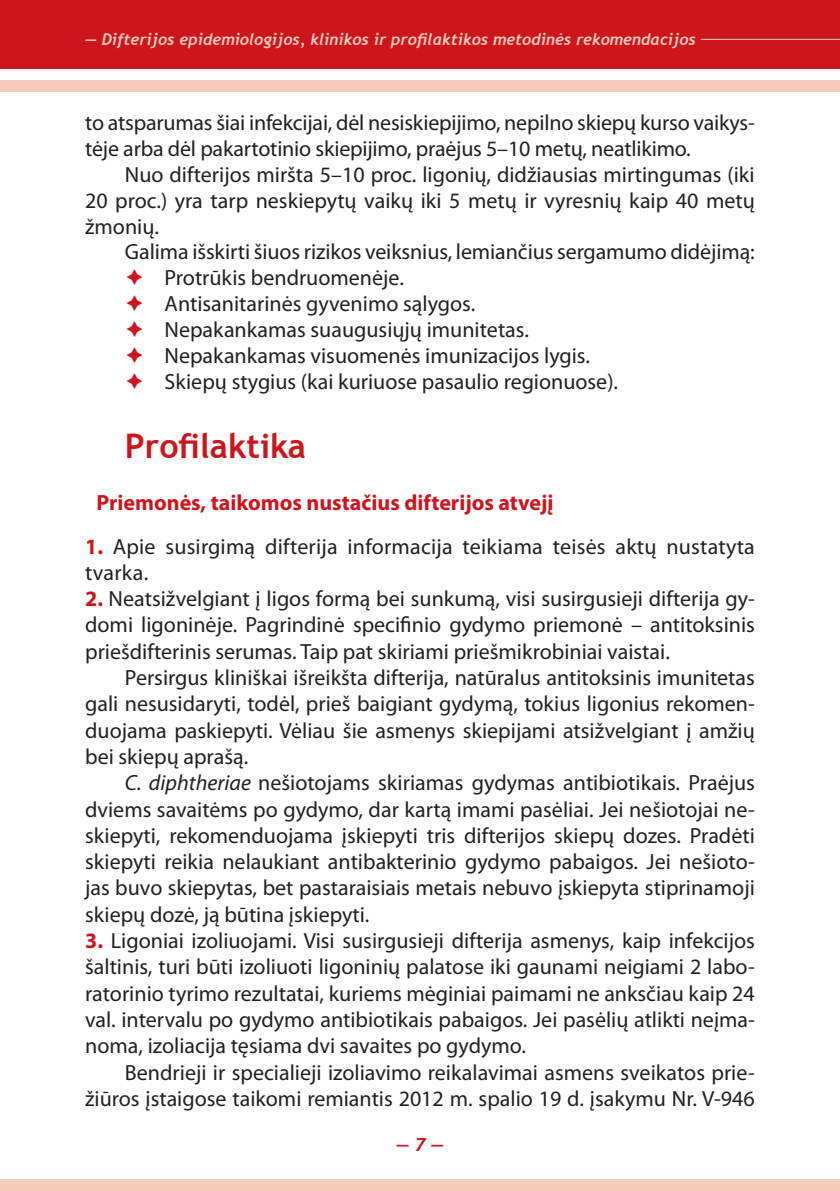
<style>
.page{position:relative;width:840px;height:1191px;background:#fff}
.page>*{position:absolute;margin:0;border:0;box-sizing:border-box;transform-origin:0 0}
.t1{font:700 34px "Trebuchet MS";color:#cd151d}
.t2{font:22px/26.2px "Myriad Pro";color:#231f20;text-align:justify}
.t3{font:700 22px "Myriad Pro";color:#cd151d}
.t4{font:italic 700 18px "Trebuchet";color:#cd151d}
.t5{font:italic 700 16px "Trebuchet";color:#f4ccbc}
.s1{font-weight:700;color:#cd151d}
.s2{font-style:italic}
</style>
<div class="page">
<div style="left:0;top:0;width:839px;height:69px;background:#cd151d"></div>
<div style="left:0;top:80px;width:839px;height:11px;background:#f4ccbc"></div>
<hr style="left:700px;top:39px;width:139px;height:1px;background:#f4ccbc">
<div style="left:0;top:1179px;width:839px;height:12px;background:#f4ccbc"></div>
<p class="t5" style="left:85px;top:29px;width:612px">— Difterijos epidemiologijos, klinikos ir profilaktikos metodinės rekomendacijos</p>
<p class="t2" style="left:85px;top:109px;width:670px">to atsparumas šiai infekcijai, dėl nesiskiepijimo, nepilno skiepų kurso vaikys&shy;tėje arba dėl pakartotinio skiepijimo, praėjus 5–10 metų, neatlikimo.</p>
<p class="t2" style="left:85px;top:161px;width:670px;text-indent:40px">Nuo difterijos miršta 5–10 proc. ligonių, didžiausias mirtingumas (iki 20 proc.) yra tarp neskiepytų vaikų iki 5 metų ir vyresnių kaip 40 metų žmonių.</p>
<p class="t2" style="left:164px;top:239px;width:591px;text-align:left;text-indent:-40px">Galima išskirti šiuos rizikos veiksnius, lemiančius sergamumo didėjimą:<br>Protrūkis bendruomenėje.<br>Antisanitarinės gyvenimo sąlygos.<br>Nepakankamas suaugusiųjų imunitetas.<br>Nepakankamas visuomenės imunizacijos lygis.<br>Skiepų stygius (kai kuriuose pasaulio regionuose).</p>
<h1 class="t1" style="left:125px;top:424px;width:182px">Profilaktika</h1>
<p class="t3" style="left:96px;top:488px;width:458px">Priemonės, taikomos nustačius difterijos atvejį</p>
<p class="t2" style="left:85px;top:532px;width:670px"><span class="s1">1.</span> Apie susirgimą difterija informacija teikiama teisės aktų nustatyta tvarka.</p>
<p class="t2" style="left:85px;top:585px;width:671px"><span class="s1">2.</span> Neatsižvelgiant į ligos formą bei sunkumą, visi susirgusieji difterija gy&shy;domi ligoninėje. Pagrindinė specifinio gydymo priemonė – antitoksinis priešdifterinis serumas. Taip pat skiriami priešmikrobiniai vaistai.</p>
<p class="t2" style="left:85px;top:664px;width:671px;text-indent:40px">Persirgus kliniškai išreikšta difterija, natūralus antitoksinis imunitetas gali nesusidaryti, todėl, prieš baigiant gydymą, tokius ligonius rekomen&shy;duojama paskiepyti. Vėliau šie asmenys skiepijami atsižvelgiant į amžių bei skiepų aprašą.</p>
<p class="t2" style="left:85px;top:769px;width:671px;text-indent:40px"><span class="s2">C. diphtheriae</span> nešiotojams skiriamas gydymas antibiotikais. Praėjus dviems savaitėms po gydymo, dar kartą imami pasėliai. Jei nešiotojai ne&shy;skiepyti, rekomenduojama įskiepyti tris difterijos skiepų dozes. Pradėti skiepyti reikia nelaukiant antibakterinio gydymo pabaigos. Jei nešioto&shy;jas buvo skiepytas, bet pastaraisiais metais nebuvo įskiepyta stiprinamoji skiepų dozė, ją būtina įskiepyti.</p>
<p class="t2" style="left:85px;top:927px;width:671px"><span class="s1">3.</span> Ligoniai izoliuojami. Visi susirgusieji difterija asmenys, kaip infekcijos šaltinis, turi būti izoliuoti ligoninių palatose iki gaunami neigiami 2 labo&shy;ratorinio tyrimo rezultatai, kuriems mėginiai paimami ne anksčiau kaip 24 val. intervalu po gydymo antibiotikais pabaigos. Jei pasėlių atlikti neįma&shy;noma, izoliacija tęsiama dvi savaites po gydymo.</p>
<p class="t2" style="left:85px;top:1058px;width:670px;text-align:right">Bendrieji ir specialieji izoliavimo reikalavimai asmens sveikatos prie&shy;žiūros įstaigose taikomi remiantis 2012 m. spalio 19 d. įsakymu Nr. V-946</p>
<p class="t4" style="left:396px;top:1133px;width:49px">— 7 —</p>
</div>
